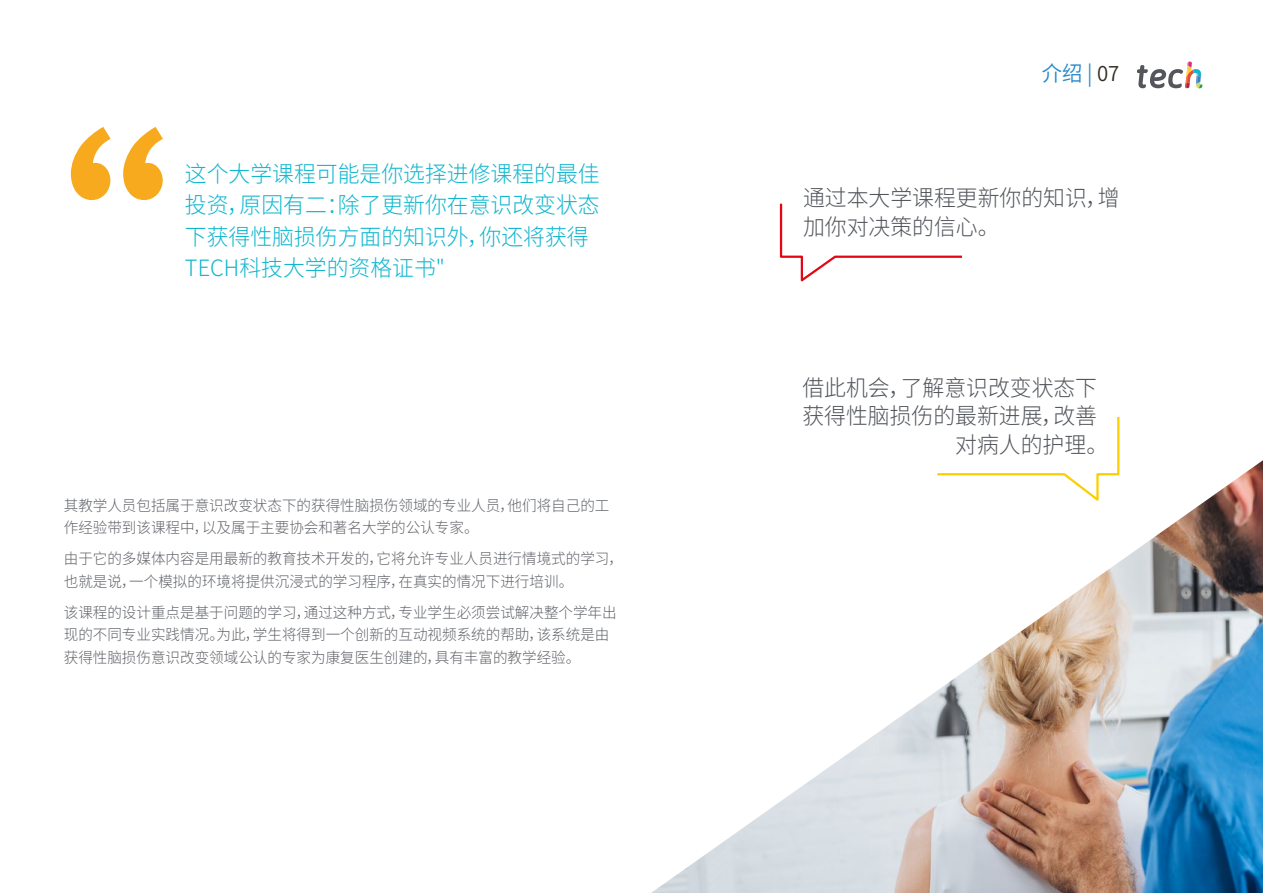
<style>
.page{position:relative;width:1263px;height:893px;background:#fff}
.page>*{position:absolute;margin:0;border:0;box-sizing:border-box;transform-origin:0 0}
.t1{font:300 22.5px/31.5px "Source Han Sans CN";color:#0fb6cf}
.t2{font:300 22.5px/28.5px "Source Han Sans CN";color:#52555b}
.t3{font:21px "Source Han Sans CN";color:#2488c9}
.t4{font:300 15px/22.5px "Source Han Sans CN";color:#61646a}
.s1{color:#312e20}
</style>
<div class="page">
<svg style="left:71px;top:127px;width:92px;height:73px"></svg>
<svg style="left:1117px;top:417px;width:3px;height:43px"></svg>
<img style="left:651px;top:460px;width:612px;height:433px">
<svg style="left:779px;top:203px;width:183px;height:79px"></svg>
<svg style="left:1137px;top:62px;width:65px;height:27px"></svg>
<h1 class="t1" style="left:185px;top:158px;width:416px">这个大学课程可能是你选择进修课程的最佳投资，原因有二：除了更新你在意识改变状态下获得性脑损伤方面的知识外，你还将获得<br>TECH科技大学的资格证书"</h1>
<p class="t4" style="left:64px;top:494px;width:547px">其教学人员包括属于意识改变状态下的获得性脑损伤领域的专业人员，他们将自己的工作经验带到该课程中，以及属于主要协会和著名大学的公认专家。</p>
<p class="t4" style="left:64px;top:548px;width:561px">由于它的多媒体内容是用最新的教育技术开发的，它将允许专业人员进行情境式的学习，也就是说，一个模拟的环境将提供沉浸式的学习程序，在真实的情况下进行培训。</p>
<p class="t4" style="left:64px;top:601px;width:554px">该课程的设计重点是基于问题的学习，通过这种方式，专业学生必须尝试解决整个学年出现的不同专业实践情况。为此，学生将得到一个创新的互动视频系统的帮助，该系统是由获得性脑损伤意识改变领域公认的专家为康复医生创建的，具有丰富的教学经验。</p>
<h2 class="t3" style="left:1042px;top:61px;width:79px">介绍 | <span class="s1">07</span></h2>
<h1 class="t2" style="left:803px;top:184px;width:318px">通过本大学课程更新你的知识，增加你对决策的信心。</h1>
<h1 class="t2" style="left:802px;top:374px;width:296px">借此机会，了解意识改变状态下</h1>
<h1 class="t2" style="left:802px;top:402px;width:296px">获得性脑损伤的最新进展，改善</h1>
<h1 class="t2" style="left:955px;top:431px;width:155px">对病人的护理。</h1>
</div>
